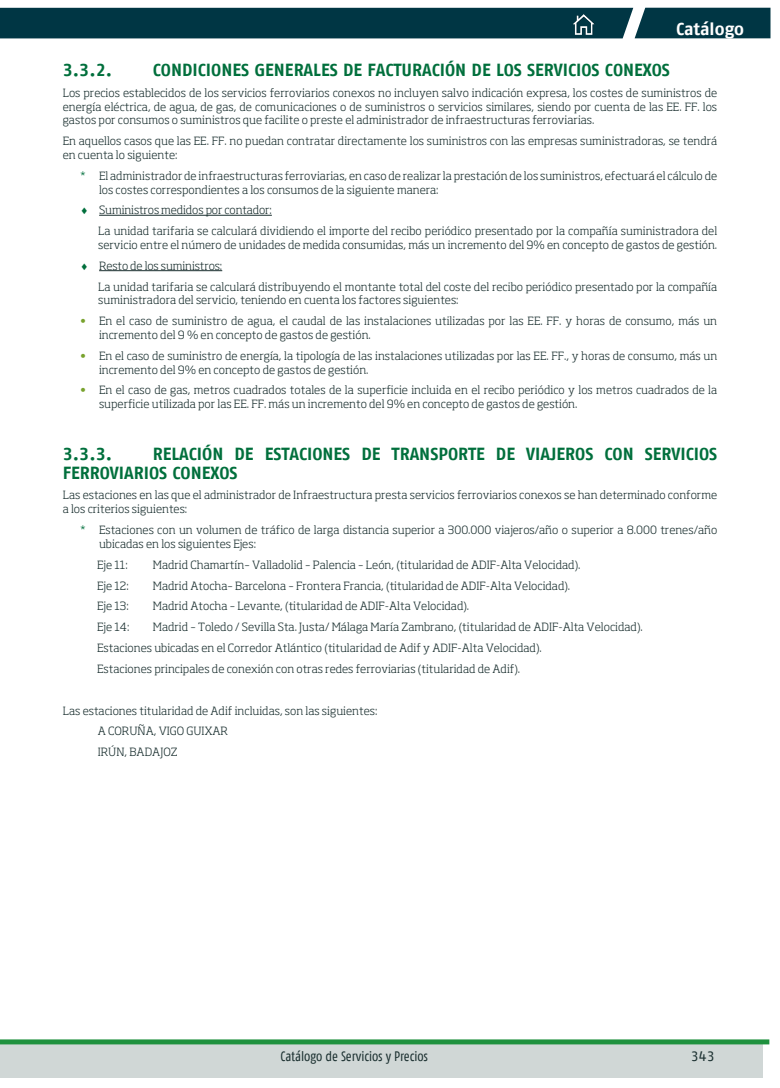
<style>
.page{position:relative;width:780px;height:1088px;background:#fff}
.page>*{position:absolute;margin:0;border:0;box-sizing:border-box;transform-origin:0 0}
.GENERAL{font:700 17.5px/18.8px "Adif Fago No";color:#006f3c}
.t1{font:700 17.5px "Adif Fago No";letter-spacing:-.005em;color:#fff}
.t2{font:13.75px "Adif Fago Co";color:#1b3030}
.t3{font:13.75px "Adif Fago No";color:#1b3030}
.GENERAL-2{font:300 11.25px/13.8px "Soho Std";color:#1b3030}
.VIÑETAS{font:300 11.25px "Soho Std";color:#1b3030}
.VIÑETAS_2{font:300 11.25px "Soho Std";color:#1b3030}
.s1{color:#006f3c}
.s2{font-weight:400;color:#78a22d}
</style>
<div class="page">
<div style="left:0;top:1044px;width:762px;height:33px;background:#d0d7d6"></div>
<div style="left:0;top:1039px;width:769px;height:5px;background:#1f913e"></div>
<div style="left:0;top:8px;width:770px;height:30px;background:#003644"></div>
<img style="left:573px;top:14px;width:21px;height:21px">
<hr style="left:99px;top:215px;width:173px;height:1px;background:#1b3030">
<hr style="left:99px;top:270px;width:123px;height:1px;background:#1b3030">
<h1 class="t1" style="left:676px;top:19px;width:70px">Catálogo2</h1>
<p class="GENERAL" style="left:63px;top:60px;width:51px">3.3.2.</p>
<p class="GENERAL" style="left:153px;top:60px;width:518px">CONDICIONES GENERALES DE FACTURACIÓN DE LOS SERVICIOS CONEXOS</p>
<p class="GENERAL-2" style="left:63px;top:86px;width:656px;text-align:justify">Los precios establecidos de los servicios ferroviarios conexos no incluyen salvo indicación expresa, los costes de suministros de energía eléctrica, de agua, de gas, de comunicaciones o de suministros o servicios similares, siendo por cuenta de las EE. FF. los gastos por consumos o suministros que facilite o preste el administrador de infraestructuras ferroviarias.</p>
<p class="GENERAL-2" style="left:63px;top:134px;width:656px">En aquellos casos que las EE. FF. no puedan contratar directamente los suministros con las empresas suministradoras, se tendrá en cuenta lo siguiente:</p>
<p class="GENERAL-2" style="left:99px;top:169px;width:619px;text-indent:-19px"><span class="s1">*</span> El administrador de infraestructuras ferroviarias, en caso de realizar la prestación de los suministros, efectuará el cálculo de los costes correspondientes a los consumos de la siguiente manera:</p>
<p class="GENERAL-2" style="left:80px;top:203px;width:193px"><span class="s1">♦</span> Suministros medidos por contador:</p>
<p class="GENERAL-2" style="left:98px;top:224px;width:620px">La unidad tarifaria se calculará dividiendo el importe del recibo periódico presentado por la compañía suministradora del servicio entre el número de unidades de medida consumidas, más un incremento del 9% en concepto de gastos de gestión.</p>
<p class="GENERAL-2" style="left:80px;top:259px;width:143px"><span class="s1">♦</span> Resto de los suministros:</p>
<p class="GENERAL-2" style="left:98px;top:279px;width:620px">La unidad tarifaria se calculará distribuyendo el montante total del coste del recibo periódico presentado por la compañía suministradora del servicio, teniendo en cuenta los factores siguientes:</p>
<p class="GENERAL-2" style="left:99px;top:314px;width:619px;text-indent:-19px"><span class="s2">•</span> En el caso de suministro de agua, el caudal de las instalaciones utilizadas por las EE. FF. y horas de consumo, más un incremento del 9 % en concepto de gastos de gestión.</p>
<p class="GENERAL-2" style="left:99px;top:349px;width:619px;text-indent:-19px"><span class="s2">•</span> En el caso de suministro de energía, la tipología de las instalaciones utilizadas por las EE. FF., y horas de consumo, más un incremento del 9% en concepto de gastos de gestión.</p>
<p class="GENERAL-2" style="left:99px;top:383px;width:619px;text-indent:-19px"><span class="s2">•</span> En el caso de gas, metros cuadrados totales de la superficie incluida en el recibo periódico y los metros cuadrados de la superficie utilizada por las EE. FF. más un incremento del 9% en concepto de gastos de gestión.</p>
<p class="GENERAL" style="left:63px;top:444px;width:51px">3.3.3.</p>
<p class="GENERAL" style="left:63px;top:444px;width:656px;text-indent:90px">RELACIÓN DE ESTACIONES DE TRANSPORTE DE VIAJEROS CON SERVICIOS<br>FERROVIARIOS CONEXOS</p>
<p class="GENERAL-2" style="left:63px;top:488px;width:656px">Las estaciones en las que el administrador de Infraestructura presta servicios ferroviarios conexos se han determinado conforme a los criterios siguientes:</p>
<p class="GENERAL-2" style="left:99px;top:523px;width:619px;text-indent:-19px"><span class="s1">*</span> Estaciones con un volumen de tráfico de larga distancia superior a 300.000 viajeros/año o superior a 8.000 trenes/año ubicadas en los siguientes Ejes:</p>
<p class="VIÑETAS" style="left:97px;top:557px;width:32px">Eje 11:</p>
<p class="VIÑETAS" style="left:153px;top:557px;width:429px">Madrid Chamartín– Valladolid – Palencia – León, (titularidad de ADIF-Alta Velocidad).</p>
<p class="VIÑETAS" style="left:97px;top:578px;width:33px">Eje 12:</p>
<p class="VIÑETAS" style="left:153px;top:578px;width:419px">Madrid Atocha– Barcelona – Frontera Francia, (titularidad de ADIF-Alta Velocidad).</p>
<p class="VIÑETAS" style="left:97px;top:599px;width:33px">Eje 13:</p>
<p class="VIÑETAS" style="left:153px;top:599px;width:318px">Madrid Atocha – Levante, (titularidad de ADIF-Alta Velocidad).</p>
<p class="VIÑETAS" style="left:97px;top:620px;width:34px">Eje 14:</p>
<p class="VIÑETAS" style="left:153px;top:620px;width:491px">Madrid – Toledo / Sevilla Sta. Justa/ Málaga María Zambrano, (titularidad de ADIF-Alta Velocidad).</p>
<p class="VIÑETAS" style="left:97px;top:641px;width:446px">Estaciones ubicadas en el Corredor Atlántico (titularidad de Adif y ADIF-Alta Velocidad).</p>
<p class="VIÑETAS" style="left:97px;top:662px;width:424px">Estaciones principales de conexión con otras redes ferroviarias (titularidad de Adif).</p>
<p class="GENERAL-2" style="left:63px;top:703px;width:316px">Las estaciones titularidad de Adif incluidas, son las siguientes:</p>
<p class="VIÑETAS_2" style="left:98px;top:724px;width:132px">A CORUÑA, VIGO GUIXAR</p>
<p class="VIÑETAS_2" style="left:98px;top:745px;width:81px">IRÚN, BADAJOZ</p>
<p class="t2" style="left:280px;top:1048px;width:149px">Catálogo de Servicios y Precios</p>
<p class="t3" style="left:690px;top:1048px;width:25px">343</p>
</div>
